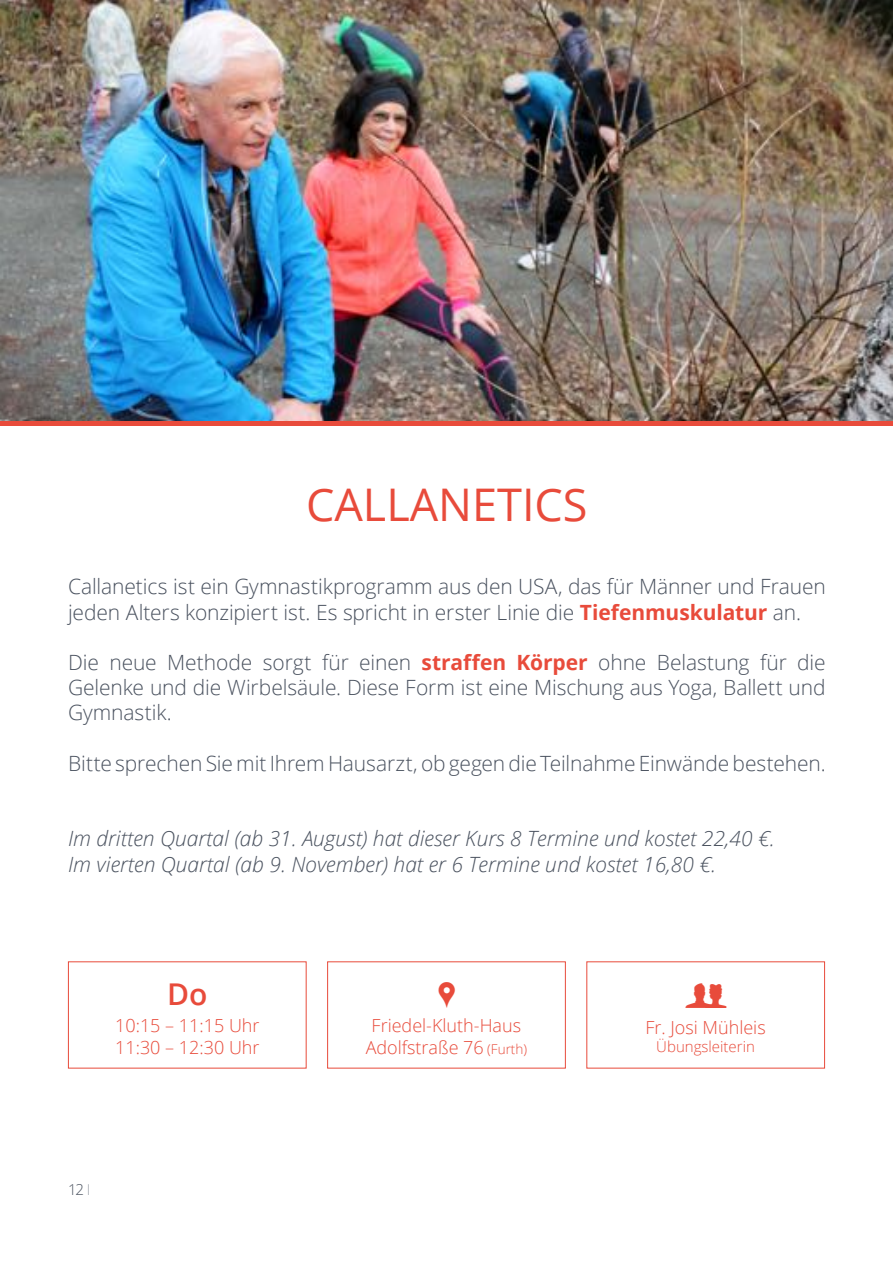
<style>
.page{position:relative;width:893px;height:1263px;background:#fff}
.page>*{position:absolute;margin:0;border:0;box-sizing:border-box;transform-origin:0 0}
.t1{font:45px "Open Sans";color:#e84b3b}
.t2{font:37.5px "Modern Pictograms";color:#e84b3b}
.t3{font:600 30px "Open Sans";color:#e84b3b}
.t4{font:300 21px/25.2px "Open Sans";letter-spacing:-.005em;color:#4a525f}
.t5{font:italic 300 21px/25.2px "Open Sans";color:#4a525f}
.t6{font:300 18px/21.6px "Open Sans";color:#e84b3b}
.t7{font:300 15px "Open Sans";color:#e84b3b}
.t8{font:300 15px "Open Sans";color:#4a525f}
.s1{font-weight:700;color:#e84b3b}
.s2{font-size:13.5px}
.s3{font-stretch:condensed}
</style>
<div class="page">
<div style="left:327px;top:961px;width:239px;height:107px;border:1px solid #e84b3b"></div>
<img style="left:0;top:0;width:893px;height:421px">
<h1 class="t1" style="left:306px;top:473px;width:283px">CALLANETICS</h1>
<p class="t4" style="left:68px;top:574px;width:759px">Callanetics ist ein Gymnastikprogramm aus den USA, das für Männer und Frauen jeden Alters konzipiert ist. Es spricht in erster Linie die <span class="s1">Tiefenmuskulatur</span> an.</p>
<p class="t4" style="left:68px;top:649px;width:759px;text-align:justify">Die neue Methode sorgt für einen <span class="s1">straffen Körper</span> ohne Belastung für die Gelenke und die Wirbelsäule. Diese Form ist eine Mischung aus Yoga, Ballett und Gymnastik.</p>
<p class="t4" style="left:68px;top:750px;width:759px">Bitte sprechen Sie mit Ihrem Hausarzt, ob gegen die Teilnahme Einwände bestehen.</p>
<p class="t5" style="left:68px;top:826px;width:708px">Im dritten Quartal (ab 31. August) hat dieser Kurs 8 Termine und kostet 22,40 €.<br>Im vierten Quartal (ab 9. November) hat er 6 Termine und kostet 16,80 €.</p>
<h2 class="t2" style="left:437px;top:977px;width:22px">,</h2>
<h2 class="t2" style="left:685px;top:978px;width:45px">g</h2>
<h3 class="t3" style="left:167px;top:973px;width:42px">Do</h3>
<p class="t6" style="left:115px;top:1014px;width:146px">10:15 – 11:15 Uhr<br>11:30 – 12:30 Uhr</p>
<p class="t6" style="left:366px;top:1014px;width:163px;text-align:center">Friedel-Kluth-Haus<br>Adolfstraße 76 <span class="s2">(Furth)</span></p>
<p class="t6" style="left:645px;top:1016px;width:122px">Fr. Josi Mühleis</p>
<p class="t7" style="left:656px;top:1036px;width:100px">Übungsleiterin</p>
<p class="t8" style="left:68px;top:1179px;width:23px">12 <span class="s3">I</span></p>
</div>
